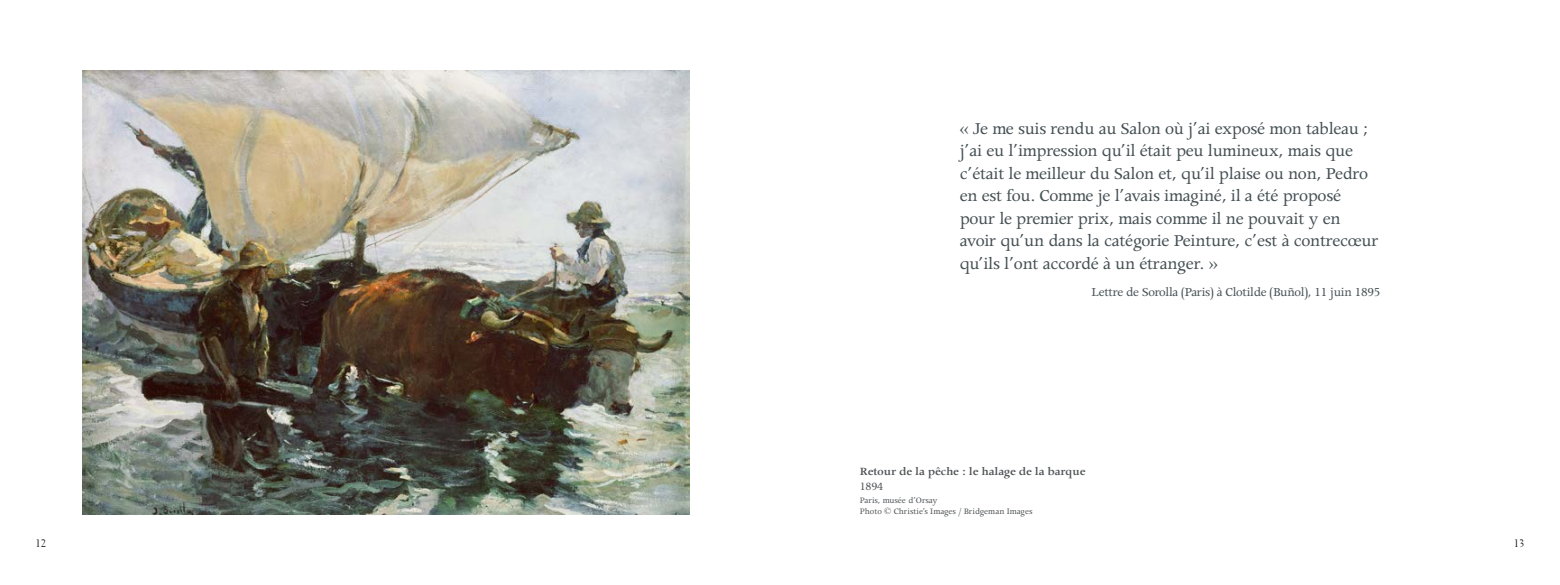
<style>
.page{position:relative;width:1560px;height:585px;background:#fff}
.page>*{position:absolute;margin:0;border:0;box-sizing:border-box;transform-origin:0 0}
.t1{font:18.75px/22.5px "Apollo";letter-spacing:-.015em;color:#455054}
.t2{font:13.75px "Apollo";letter-spacing:-.02em;color:#455054}
.t3{font:600 12.5px "Apollo";letter-spacing:-.015em;color:#4f5355}
.t4{font:12.5px "Apollo";color:#4f5355}
.t5{font:10.62px "Electra LH";color:#000}
.t6{font:9.38px/11.2px "Apollo";color:#4f5355}
</style>
<div class="page">
<img style="left:82px;top:71px;width:607px;height:443px">
<p class="t1" style="left:959px;top:117px;width:420px">« Je me suis rendu au Salon où j’ai exposé mon tableau ; j’ai eu l’impression qu’il était peu lumineux, mais que c’était le meilleur du Salon et, qu’il plaise ou non, Pedro en est fou. Comme je l’avais imaginé, il a été proposé pour le premier prix, mais comme il ne pouvait y en avoir qu’un dans la catégorie Peinture, c’est à contrecœur qu’ils l’ont accordé à un étranger. »</p>
<p class="t2" style="left:1091px;top:284px;width:290px">Lettre de Sorolla (Paris) à Clotilde (Buñol), 11 juin 1895</p>
<p class="t3" style="left:859px;top:465px;width:227px">Retour de la pêche : le halage de la barque</p>
<p class="t4" style="left:859px;top:479px;width:25px">1894</p>
<p class="t6" style="left:859px;top:494px;width:174px">Paris, musée d’Orsay<br>Photo © Christie’s Images / Bridgeman Images</p>
<p class="t5" style="left:35px;top:537px;width:12px">12</p>
<p class="t5" style="left:1513px;top:537px;width:12px">13</p>
</div>
